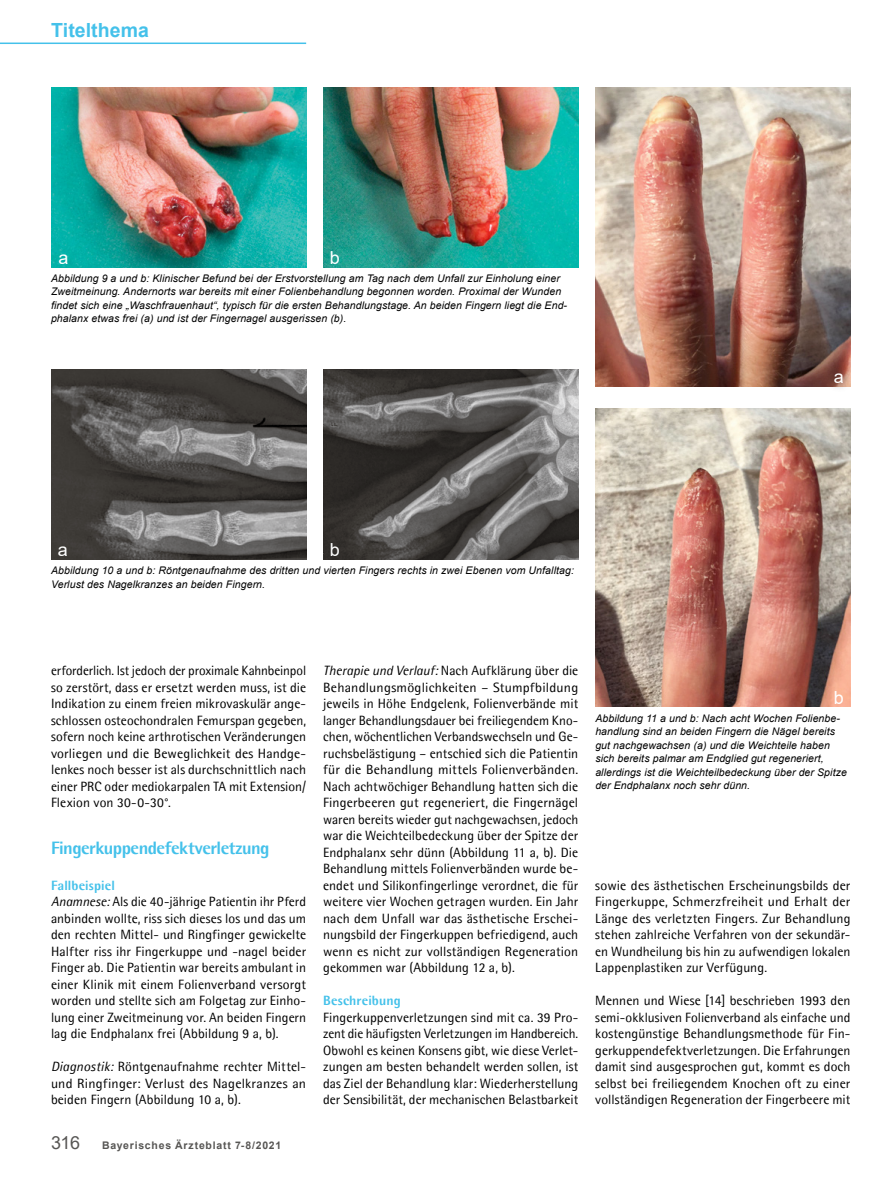
<style>
.page{position:relative;width:893px;height:1191px;background:#fff}
.page>*{position:absolute;margin:0;border:0;box-sizing:border-box;transform-origin:0 0}
.t1{font:700 19.5px "Arial";color:#44c1ea}
.t2{font:800 18px "Agfa Rotis Semisans";letter-spacing:-.03em;color:#44c1ea}
.t3{font:18px "Arial";color:#fff}
.t4{font:13.5px/16.5px "Agfa Rotis Semisans";letter-spacing:.005em;color:#000;text-align:justify}
.t5{font:800 13.5px "Agfa Rotis Semisans";letter-spacing:.01em;color:#44c1ea}
.t6{font:italic 10.5px/13.5px "Arial";letter-spacing:.01em;color:#000}
.t7{font:700 10.5px "Arial";letter-spacing:.07em;color:#575654}
.s1{font-weight:800;color:#44c1ea}
.s2{font-style:italic}
.s3{font-weight:400;font-size:18px}
</style>
<div class="page">
<hr style="left:0;top:43px;width:306px;height:1px;background:#44c1ea">
<img style="left:51px;top:88px;width:255px;height:180px">
<img style="left:595px;top:88px;width:255px;height:299px">
<div style="left:825px;top:363px;width:27px;height:29px;background:#000;opacity:.75"></div>
<img style="left:51px;top:370px;width:255px;height:190px">
<img style="left:323px;top:88px;width:255px;height:180px">
<img style="left:323px;top:370px;width:255px;height:190px">
<img style="left:595px;top:408px;width:255px;height:299px">
<h1 class="t1" style="left:51px;top:16px;width:99px">Titelthema</h1>
<h2 class="t3" style="left:59px;top:245px;width:12px">a</h2>
<h2 class="t3" style="left:330px;top:245px;width:12px">b</h2>
<p class="t6" style="left:51px;top:271px;width:518px">Abbildung 9 a und b: Klinischer Befund bei der Erstvorstellung am Tag nach dem Unfall zur Einholung einer Zweitmeinung. Andernorts war bereits mit einer Folienbehandlung begonnen worden. Proximal der Wunden findet sich eine „Waschfrauenhaut“, typisch für die ersten Behandlungstage. An beiden Fingern liegt die End&shy;phalanx etwas frei (a) und ist der Fingernagel ausgerissen (b).</p>
<h2 class="t3" style="left:834px;top:364px;width:12px">a</h2>
<h2 class="t3" style="left:58px;top:537px;width:12px">a</h2>
<h2 class="t3" style="left:330px;top:537px;width:12px">b</h2>
<p class="t6" style="left:51px;top:564px;width:524px">Abbildung 10 a und b: Röntgenaufnahme des dritten und vierten Fingers rechts in zwei Ebenen vom Unfalltag:<br>Verlust des Nagelkranzes an beiden Fingern.</p>
<p class="t4" style="left:51px;top:662px;width:257px">erforderlich. Ist jedoch der proximale Kahnbeinpol so zerstört, dass er ersetzt werden muss, ist die Indikation zu einem freien mikrovaskulär ange&shy;schlossen osteochondralen Femurspan gegeben, sofern noch keine arthrotischen Veränderungen vorliegen und die Beweglichkeit des Handge&shy;lenkes noch besser ist als durchschnittlich nach einer PRC oder mediokarpalen TA mit Extension/ Flexion von 30-0-30°.</p>
<h2 class="t2" style="left:51px;top:836px;width:220px">Fingerkuppendefektverletzung</h2>
<p class="t4" style="left:51px;top:876px;width:257px;text-align:left"><span class="s1">Fallbeispiel<br></span><span class="s2">Anamnese:</span> Als die 40-jährige Patientin ihr Pferd anbinden wollte, riss sich dieses los und das um den rechten Mittel- und Ringfinger gewickelte Halfter riss ihr Fingerkuppe und -nagel beider Finger ab. Die Patientin war bereits ambulant in einer Klinik mit einem Folienverband versorgt worden und stellte sich am Folgetag zur Einho&shy;lung einer Zweitmeinung vor. An beiden Fingern lag die Endphalanx frei (Abbildung 9 a, b).</p>
<p class="t4" style="left:51px;top:1058px;width:257px"><span class="s2">Diagnostik:</span> Röntgenaufnahme rechter Mittel&shy;und Ringfinger: Verlust des Nagelkranzes an beiden Fingern (Abbildung 10 a, b).</p>
<p class="t7" style="left:51px;top:1137px;width:232px"><span class="s3">316</span> Bayerisches Ärzteblatt 7-8/2021</p>
<p class="t4" style="left:323px;top:662px;width:257px"><span class="s2">Therapie und Verlauf:</span> Nach Aufklärung über die Behandlungsmöglichkeiten – Stumpfbildung jeweils in Höhe Endgelenk, Folienverbände mit langer Behandlungsdauer bei freiliegendem Kno&shy;chen, wöchentlichen Verbandswechseln und Ge&shy;ruchsbelästigung – entschied sich die Patientin für die Behandlung mittels Folienverbänden.<br>Nach achtwöchiger Behandlung hatten sich die Fingerbeeren gut regeneriert, die Fingernägel waren bereits wieder gut nachgewachsen, jedoch war die Weichteilbedeckung über der Spitze der Endphalanx sehr dünn (Abbildung 11 a, b). Die Behandlung mittels Folienverbänden wurde be&shy;endet und Silikonfingerlinge verordnet, die für weitere vier Wochen getragen wurden. Ein Jahr nach dem Unfall war das ästhetische Erschei&shy;nungsbild der Fingerkuppen befriedigend, auch wenn es nicht zur vollständigen Regeneration gekommen war (Abbildung 12 a, b).</p>
<p class="t5" style="left:323px;top:992px;width:79px">Beschreibung</p>
<p class="t4" style="left:323px;top:1008px;width:257px">Fingerkuppenverletzungen sind mit ca. 39 Pro&shy;zent die häufigsten Verletzungen im Handbereich.<br>Obwohl es keinen Konsens gibt, wie diese Verlet&shy;zungen am besten behandelt werden sollen, ist das Ziel der Behandlung klar: Wiederherstellung der Sensibilität, der mechanischen Belastbarkeit</p>
<h2 class="t3" style="left:834px;top:685px;width:12px">b</h2>
<p class="t6" style="left:595px;top:711px;width:253px">Abbildung 11 a und b: Nach acht Wochen Folienbe&shy;handlung sind an beiden Fingern die Nägel bereits gut nachgewachsen (a) und die Weichteile haben sich bereits palmar am Endglied gut regeneriert, allerdings ist die Weichteilbedeckung über der Spitze der Endphalanx noch sehr dünn.</p>
<p class="t4" style="left:595px;top:876px;width:257px">sowie des ästhetischen Erscheinungsbilds der Fingerkuppe, Schmerzfreiheit und Erhalt der Länge des verletzten Fingers. Zur Behandlung stehen zahlreiche Verfahren von der sekundär&shy;en Wundheilung bis hin zu aufwendigen lokalen Lappenplastiken zur Verfügung.</p>
<p class="t4" style="left:595px;top:992px;width:257px">Mennen und Wiese [14] beschrieben 1993 den semi-okklusiven Folienverband als einfache und kostengünstige Behandlungsmethode für Fin&shy;gerkuppendefektverletzungen. Die Erfahrungen damit sind ausgesprochen gut, kommt es doch selbst bei freiliegendem Knochen oft zu einer vollständigen Regeneration der Fingerbeere mit</p>
</div>
